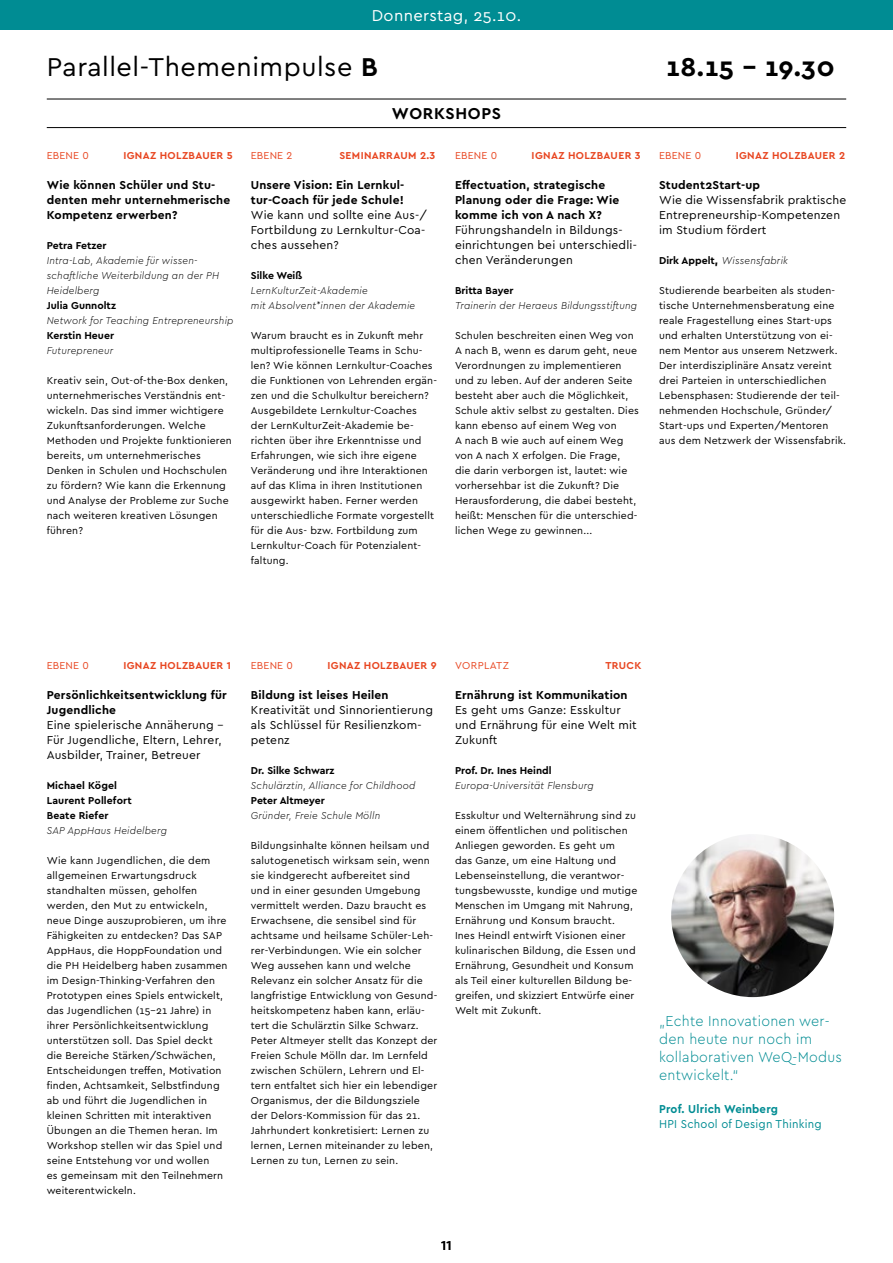
<style>
.page{position:relative;width:893px;height:1263px;background:#fff}
.page>*{position:absolute;margin:0;border:0;box-sizing:border-box;transform-origin:0 0}
.t1{font:27px "Cera PRO";letter-spacing:.02em;color:#000}
.t2{font:700 27px "Cera PRO";color:#000}
.t3{font:16.5px "Cera PRO";letter-spacing:.02em;color:#fff}
.t4{font:700 16.5px "Cera PRO";letter-spacing:.04em;color:#000}
.t5{font:300 15px/18px "Cera PRO";letter-spacing:.02em;color:#008c93;scale:.95 1}
.t6{font:500 13.5px "Cera PRO";color:#000}
.t7{font:12px/15px "Cera PRO";letter-spacing:.015em;color:#000}
.t8{font:700 12px/15px "Cera PRO";letter-spacing:.015em;color:#000}
.t9{font:12px "Cera PRO";letter-spacing:.02em;color:#008c93;scale:.95 1}
.t10{font:700 12px "Cera PRO";letter-spacing:.02em;color:#008c93;scale:.95 1}
.t11{font:10.5px/15px "Cera PRO";letter-spacing:.015em;color:#000}
.t12{font:italic 300 10.5px/15px "Cera PRO";letter-spacing:.02em;color:#000;scale:.95 1}
.t13{font:700 10.5px/15px "Cera PRO";color:#000}
.t14{font:700 10.5px "Cera PRO";letter-spacing:.035em;color:#e84621}
.t15{font:10.5px "Cera PRO";letter-spacing:.015em;color:#e84621}
.t16{font:10.5px "Cera PRO";letter-spacing:.035em;color:#e84621}
.s1{font-weight:700}
.s2{font-weight:700;font-style:normal}
.s3{font-weight:700;font-style:normal;font-size:12px}
</style>
<div class="page">
<div style="left:0;top:0;width:893px;height:30px;background:#008c93"></div>
<hr style="left:47px;top:99px;width:799px;height:1px;background:#000">
<hr style="left:47px;top:127px;width:799px;height:1px;background:#000">
<img style="left:671px;top:834px;width:163px;height:163px;border-radius:81px">
<h2 class="t3" style="left:372px;top:4px;width:151px">Donnerstag, 25.10.</h2>
<h1 class="t1" style="left:47px;top:49px;width:332px">Parallel-Themenimpulse <span class="s1">B</span></h1>
<h1 class="t2" style="left:666px;top:49px;width:170px">18.15 – 19.30</h1>
<h2 class="t4" style="left:392px;top:103px;width:111px">WORKSHOPS</h2>
<p class="t15" style="left:47px;top:149px;width:44px">EBENE 0</p>
<p class="t14" style="left:123px;top:149px;width:111px">IGNAZ HOLZBAUER 5</p>
<p class="t8" style="left:47px;top:177px;width:185px">Wie können Schüler und Stu&shy;denten mehr unternehmerische<br>Kompetenz erwerben?</p>
<p class="t13" style="left:47px;top:238px;width:61px">Petra Fetzer</p>
<p class="t12" style="left:47px;top:253px;width:183px">Intra-Lab, Akademie für wissen&shy;schaftliche Weiterbildung an der PH<br>Heidelberg</p>
<p class="t13" style="left:47px;top:298px;width:71px">Julia Gunnoltz</p>
<p class="t12" style="left:47px;top:313px;width:198px">Network for Teaching Entrepreneurship</p>
<p class="t13" style="left:47px;top:328px;width:69px">Kerstin Heuer</p>
<p class="t12" style="left:47px;top:343px;width:72px">Futurepreneur</p>
<p class="t11" style="left:47px;top:373px;width:187px">Kreativ sein, Out-of-the-Box denken, unternehmerisches Verständnis ent&shy;wickeln. Das sind immer wichtigere<br>Zukunftsanforderungen. Welche<br>Methoden und Projekte funktionieren bereits, um unternehmerisches<br>Denken in Schulen und Hochschulen zu fördern? Wie kann die Erkennung und Analyse der Probleme zur Suche nach weiteren kreativen Lösungen führen?</p>
<p class="t15" style="left:251px;top:149px;width:43px">EBENE 2</p>
<p class="t14" style="left:339px;top:149px;width:97px">SEMINARRAUM 2.3</p>
<p class="t8" style="left:251px;top:177px;width:155px">Unsere Vision: Ein Lernkul&shy;tur-Coach für jede Schule!</p>
<p class="t7" style="left:251px;top:207px;width:178px">Wie kann und sollte eine Aus-/<br>Fortbildung zu Lernkultur-Coa&shy;ches aussehen?</p>
<p class="t13" style="left:251px;top:268px;width:53px">Silke Weiß</p>
<p class="t12" style="left:251px;top:283px;width:175px">LernKulturZeit-Akademie<br>mit Absolvent*innen der Akademie</p>
<p class="t11" style="left:251px;top:328px;width:188px">Warum braucht es in Zukunft mehr multiprofessionelle Teams in Schu&shy;len? Wie können Lernkultur-Coaches die Funktionen von Lehrenden ergän&shy;zen und die Schulkultur bereichern?<br>Ausgebildete Lernkultur-Coaches<br>der LernKulturZeit-Akademie be&shy;richten über ihre Erkenntnisse und Erfahrungen, wie sich ihre eigene Veränderung und ihre Interaktionen auf das Klima in ihren Institutionen ausgewirkt haben. Ferner werden unterschiedliche Formate vorgestellt für die Aus- bzw. Fortbildung zum Lernkultur-Coach für Potenzialent&shy;faltung.</p>
<p class="t15" style="left:455px;top:149px;width:44px">EBENE 0</p>
<p class="t14" style="left:532px;top:149px;width:111px">IGNAZ HOLZBAUER 3</p>
<p class="t8" style="left:455px;top:177px;width:166px">Effectuation, strategische<br>Planung oder die Frage: Wie komme ich von A nach X?</p>
<p class="t7" style="left:455px;top:222px;width:183px">Führungshandeln in Bildungs&shy;einrichtungen bei unterschiedli&shy;chen Veränderungen</p>
<p class="t13" style="left:455px;top:283px;width:60px">Britta Bayer</p>
<p class="t12" style="left:455px;top:298px;width:193px">Trainerin der Heraeus Bildungsstiftung</p>
<p class="t11" style="left:455px;top:328px;width:185px">Schulen beschreiten einen Weg von A nach B, wenn es darum geht, neue Verordnungen zu implementieren und zu leben. Auf der anderen Seite besteht aber auch die Möglichkeit, Schule aktiv selbst zu gestalten. Dies kann ebenso auf einem Weg von<br>A nach B wie auch auf einem Weg von A nach X erfolgen. Die Frage,<br>die darin verborgen ist, lautet: wie vorhersehbar ist die Zukunft? Die Herausforderung, die dabei besteht, heißt: Menschen für die unterschied&shy;lichen Wege zu gewinnen...</p>
<p class="t15" style="left:659px;top:149px;width:44px">EBENE 0</p>
<p class="t14" style="left:736px;top:149px;width:111px">IGNAZ HOLZBAUER 2</p>
<p class="t8" style="left:659px;top:177px;width:103px">Student2Start-up</p>
<p class="t7" style="left:659px;top:192px;width:189px">Wie die Wissensfabrik praktische<br>Entrepreneurship-Kompetenzen im Studium fördert</p>
<p class="t12" style="left:659px;top:253px;width:137px"><span class="s2">Dirk Appelt</span><span class="s3">,</span> Wissensfabrik</p>
<p class="t11" style="left:659px;top:283px;width:188px">Studierende bearbeiten als studen&shy;tische Unternehmensberatung eine reale Fragestellung eines Start-ups und erhalten Unterstützung von ei&shy;nem Mentor aus unserem Netzwerk.<br>Der interdisziplinäre Ansatz vereint drei Parteien in unterschiedlichen Lebensphasen: Studierende der teil&shy;nehmenden Hochschule, Gründer/ Start-ups und Experten/Mentoren aus dem Netzwerk der Wissensfabrik.</p>
<p class="t15" style="left:47px;top:659px;width:44px">EBENE 0</p>
<p class="t14" style="left:123px;top:659px;width:109px">IGNAZ HOLZBAUER 1</p>
<p class="t8" style="left:47px;top:687px;width:182px">Persönlichkeitsentwicklung für<br>Jugendliche</p>
<p class="t7" style="left:47px;top:717px;width:178px">Eine spielerische Annäherung –<br>Für Jugendliche, Eltern, Lehrer,<br>Ausbilder, Trainer, Betreuer</p>
<p class="t13" style="left:47px;top:778px;width:86px">Michael Kögel<br>Laurent Pollefort<br>Beate Riefer</p>
<p class="t12" style="left:47px;top:823px;width:128px">SAP AppHaus Heidelberg</p>
<p class="t11" style="left:47px;top:853px;width:182px">Wie kann Jugendlichen, die dem allgemeinen Erwartungsdruck standhalten müssen, geholfen werden, den Mut zu entwickeln, neue Dinge auszuprobieren, um ihre Fähigkeiten zu entdecken? Das SAP AppHaus, die HoppFoundation und die PH Heidelberg haben zusammen im Design-Thinking-Verfahren den Prototypen eines Spiels entwickelt, das Jugendlichen (15-21 Jahre) in ihrer Persönlichkeitsentwicklung unterstützen soll. Das Spiel deckt die Bereiche Stärken/Schwächen, Entscheidungen treffen, Motivation finden, Achtsamkeit, Selbstfindung ab und führt die Jugendlichen in kleinen Schritten mit interaktiven Übungen an die Themen heran. Im Workshop stellen wir das Spiel und seine Entstehung vor und wollen<br>es gemeinsam mit den Teilnehmern weiterentwickeln.</p>
<p class="t15" style="left:251px;top:659px;width:44px">EBENE 0</p>
<p class="t14" style="left:327px;top:659px;width:111px">IGNAZ HOLZBAUER 9</p>
<p class="t8" style="left:251px;top:687px;width:139px">Bildung ist leises Heilen</p>
<p class="t7" style="left:251px;top:702px;width:184px">Kreativität und Sinnorientierung als Schlüssel für Resilienzkom&shy;petenz</p>
<p class="t13" style="left:251px;top:763px;width:85px">Dr. Silke Schwarz</p>
<p class="t12" style="left:251px;top:778px;width:175px">Schulärztin, Alliance for Childhood</p>
<p class="t13" style="left:251px;top:793px;width:75px">Peter Altmeyer</p>
<p class="t12" style="left:251px;top:808px;width:138px">Gründer, Freie Schule Mölln</p>
<p class="t11" style="left:251px;top:838px;width:188px">Bildungsinhalte können heilsam und salutogenetisch wirksam sein, wenn sie kindgerecht aufbereitet sind<br>und in einer gesunden Umgebung vermittelt werden. Dazu braucht es Erwachsene, die sensibel sind für achtsame und heilsame Schüler-Leh&shy;rer-Verbindungen. Wie ein solcher Weg aussehen kann und welche Relevanz ein solcher Ansatz für die langfristige Entwicklung von Gesund&shy;heitskompetenz haben kann, erläu&shy;tert die Schulärztin Silke Schwarz.<br>Peter Altmeyer stellt das Konzept der Freien Schule Mölln dar. Im Lernfeld zwischen Schülern, Lehrern und El&shy;tern entfaltet sich hier ein lebendiger Organismus, der die Bildungsziele der Delors-Kommission für das 21.<br>Jahrhundert konkretisiert: Lernen zu lernen, Lernen miteinander zu leben, Lernen zu tun, Lernen zu sein.</p>
<p class="t16" style="left:455px;top:659px;width:55px">VORPLATZ</p>
<p class="t14" style="left:605px;top:659px;width:38px">TRUCK</p>
<p class="t8" style="left:455px;top:687px;width:174px">Ernährung ist Kommunikation</p>
<p class="t7" style="left:455px;top:702px;width:183px">Es geht ums Ganze: Esskultur und Ernährung für eine Welt mit<br>Zukunft</p>
<p class="t13" style="left:455px;top:763px;width:98px">Prof. Dr. Ines Heindl</p>
<p class="t12" style="left:455px;top:778px;width:148px">Europa-Universität Flensburg</p>
<p class="t11" style="left:455px;top:808px;width:184px">Esskultur und Welternährung sind zu einem öffentlichen und politischen Anliegen geworden. Es geht um<br>das Ganze, um eine Haltung und Lebenseinstellung, die verantwor&shy;tungsbewusste, kundige und mutige Menschen im Umgang mit Nahrung, Ernährung und Konsum braucht.<br>Ines Heindl entwirft Visionen einer kulinarischen Bildung, die Essen und Ernährung, Gesundheit und Konsum als Teil einer kulturellen Bildung be&shy;greifen, und skizziert Entwürfe einer Welt mit Zukunft.</p>
<h3 class="t5" style="left:659px;top:1011px;width:194px">„Echte Innovationen wer&shy;den heute nur noch im kollaborativen WeQ-Modus entwickelt.“</h3>
<p class="t10" style="left:659px;top:1101px;width:127px">Prof. Ulrich Weinberg</p>
<p class="t9" style="left:659px;top:1116px;width:173px">HPI School of Design Thinking</p>
<p class="t6" style="left:441px;top:1236px;width:12px">11</p>
</div>
